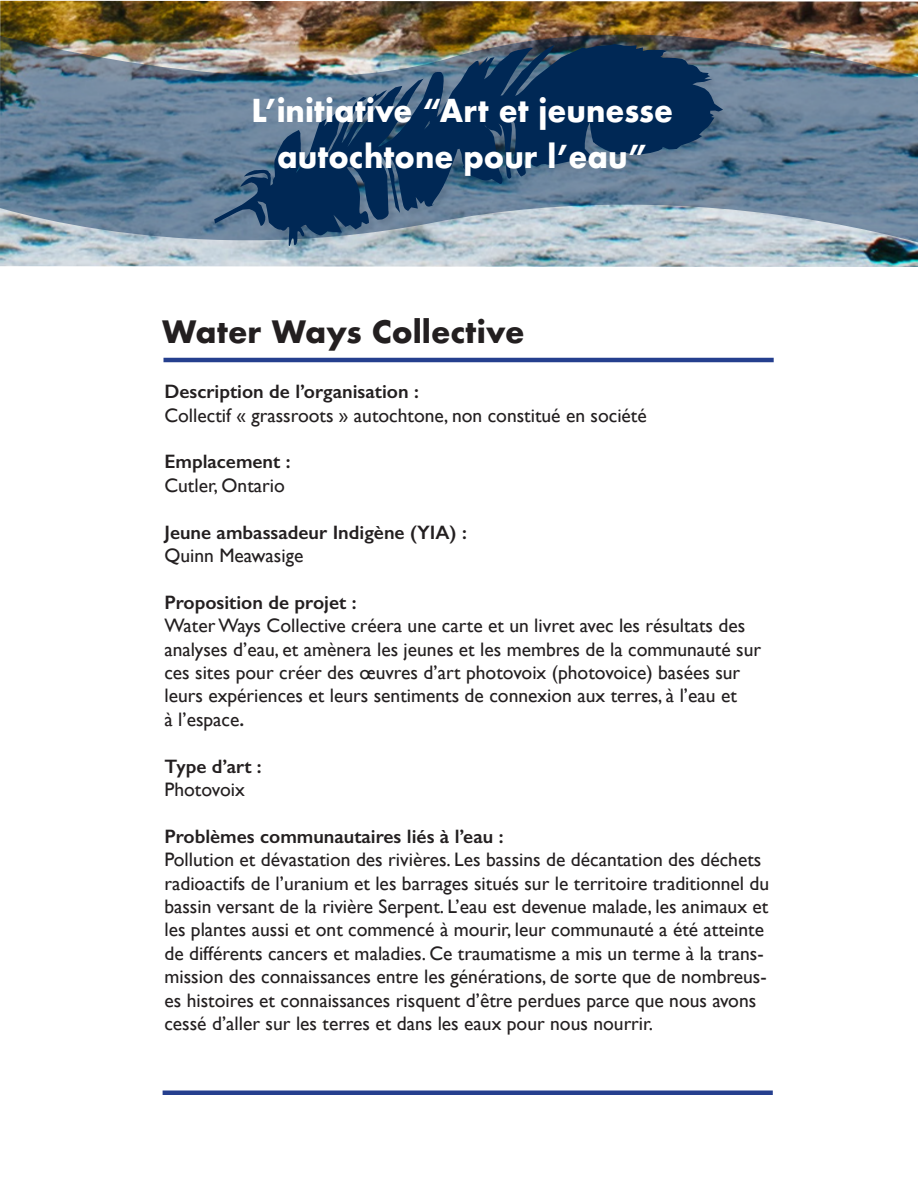
<style>
.page{position:relative;width:918px;height:1188px;background:#fff}
.page>*{position:absolute;margin:0;border:0;box-sizing:border-box;transform-origin:0 0}
.t1{font:700 30.75px "Futura";color:#fff;scale:.95 1}
.t2{font:700 30px "Futura";color:#231f20}
.t3{font:19.5px/23.4px "Gill Sans";color:#231f20}
.t4{font:600 19.5px "Gill Sans";color:#231f20}
.s1{font-weight:600}
</style>
<div class="page">
<img style="left:0;top:6px;width:918px;height:261px">
<hr style="left:164px;top:358px;width:610px;height:4px;background:#253f8e">
<div style="left:163px;top:1090px;width:610px;height:5px;background:#253f8e"></div>
<p class="t1" style="left:252px;top:88px;width:445px">L’initiative “Art et jeunesse</p>
<p class="t1" style="left:277px;top:135px;width:391px">autochtone pour l’eau”</p>
<p class="t2" style="left:162px;top:311px;width:364px">Water Ways Collective</p>
<p class="t4" style="left:164px;top:380px;width:256px">Description de l’organisation :</p>
<p class="t3" style="left:164px;top:403px;width:484px">Collectif « grassroots » autochtone, non constitué en société</p>
<p class="t4" style="left:164px;top:450px;width:128px">Emplacement :</p>
<p class="t3" style="left:164px;top:473px;width:122px">Cutler, Ontario</p>
<p class="t4" style="left:164px;top:520px;width:304px">Jeune ambassadeur Indigène (YIA) :</p>
<p class="t3" style="left:164px;top:544px;width:140px">Quinn Meawasige</p>
<p class="t4" style="left:164px;top:590px;width:194px">Proposition de projet :</p>
<p class="t3" style="left:164px;top:614px;width:598px">Water Ways Collective créera une carte et un livret avec les résultats des analyses d’eau, et amènera les jeunes et les membres de la communauté sur ces sites pour créer des œuvres d’art photovoix (photovoice) basées sur leurs expériences et leurs sentiments de connexion aux terres, à l’eau et</p>
<p class="t3" style="left:164px;top:707px;width:81px">à l’espace<span class="s1">.</span></p>
<p class="t4" style="left:164px;top:754px;width:99px">Type d’art :</p>
<p class="t3" style="left:164px;top:778px;width:82px">Photovoix</p>
<p class="t4" style="left:164px;top:824px;width:341px">Problèmes communautaires liés à l’eau :</p>
<p class="t3" style="left:164px;top:848px;width:606px">Pollution et dévastation des rivières. Les bassins de décantation des déchets radioactifs de l’uranium et les barrages situés sur le territoire traditionnel du bassin versant de la rivière Serpent. L’eau est devenue malade, les animaux et les plantes aussi et ont commencé à mourir, leur communauté a été atteinte de différents cancers et maladies. Ce traumatisme a mis un terme à la trans&shy;mission des connaissances entre les générations, de sorte que de nombreus&shy;es histoires et connaissances risquent d’être perdues parce que nous avons cessé d’aller sur les terres et dans les eaux pour nous nourrir.</p>
</div>
